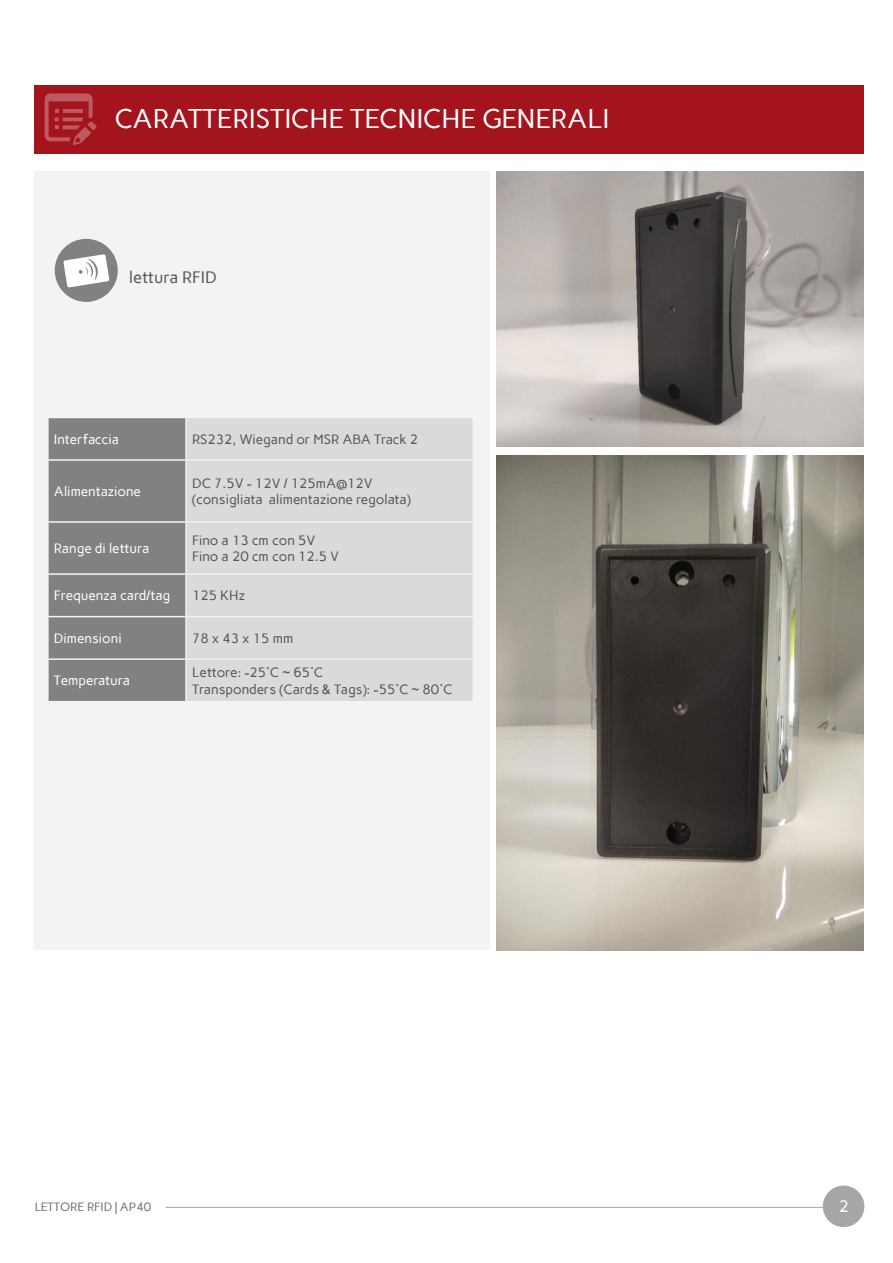
<style>
.page{position:relative;width:893px;height:1263px;background:#fff}
.page>*{position:absolute;margin:0;border:0;box-sizing:border-box;transform-origin:0 0}
.t1{font:27px "Carme";color:#fff}
.t2{font:16.5px "Carme";color:#575756}
.t3{font:16.5px "Carme";color:#fff}
.t4{font:13.5px/16.5px "Carme";color:#575756}
.t5{font:13.5px "Carme";letter-spacing:-.005em;color:#fff}
.t6{font:12px "Carme";color:#1a171b}
.s1{font-family:"Arial"}
</style>
<div class="page">
<div style="left:823px;top:1185px;width:41px;height:42px;background:#a6a6a5;border-radius:50%"></div>
<hr style="left:166px;top:1207px;width:657px;height:1px;background:#575756">
<div style="left:34px;top:171px;width:455px;height:779px;background:#f3f3f3"></div>
<div style="left:34px;top:85px;width:829px;height:68px;background:#a3141c"></div>
<svg style="left:45px;top:93px;width:52px;height:52px"></svg>
<div style="left:55px;top:239px;width:63px;height:63px;background:#818180;border-radius:50%"></div>
<div style="left:49px;top:418px;width:136px;height:283px;background:#818180"></div>
<div style="left:187px;top:418px;width:286px;height:283px;background:#dadada"></div>
<hr style="left:47px;top:459px;width:139px;height:2px;background:#f2f3f4">
<hr style="left:186px;top:459px;width:288px;height:2px;background:#f2f3f4">
<hr style="left:47px;top:521px;width:139px;height:2px;background:#f2f3f4">
<hr style="left:186px;top:521px;width:288px;height:2px;background:#f2f3f4">
<hr style="left:47px;top:573px;width:139px;height:2px;background:#f2f3f4">
<hr style="left:186px;top:573px;width:288px;height:2px;background:#f2f3f4">
<hr style="left:47px;top:616px;width:139px;height:1px;background:#f2f3f4">
<hr style="left:186px;top:616px;width:288px;height:1px;background:#f2f3f4">
<hr style="left:47px;top:658px;width:139px;height:2px;background:#f2f3f4">
<hr style="left:186px;top:658px;width:288px;height:2px;background:#f2f3f4">
<svg style="left:63px;top:254px;width:46px;height:33px"></svg>
<img style="left:496px;top:171px;width:367px;height:275px">
<img style="left:496px;top:455px;width:367px;height:495px">
<h1 class="t1" style="left:114px;top:102px;width:496px">CARATTERISTICHE TECNICHE GENERALI</h1>
<p class="t2" style="left:129px;top:267px;width:89px">lettura RFID</p>
<p class="t5" style="left:54px;top:431px;width:67px">Interfaccia</p>
<p class="t4" style="left:192px;top:431px;width:228px">RS232, Wiegand or MSR ABA Track 2</p>
<p class="t5" style="left:54px;top:483px;width:89px">Alimentazione</p>
<p class="t4" style="left:192px;top:475px;width:220px">DC 7.5V - 12V / 125mA@12V (consigliata alimentazione regolata)</p>
<p class="t5" style="left:54px;top:540px;width:97px">Range di lettura</p>
<p class="t4" style="left:192px;top:532px;width:149px">Fino a 13 cm con 5V<br>Fino a 20 cm con 12.5 V</p>
<p class="t5" style="left:54px;top:588px;width:118px">Frequenza card/tag</p>
<p class="t4" style="left:192px;top:587px;width:54px">125 KHz</p>
<p class="t5" style="left:54px;top:630px;width:69px">Dimensioni</p>
<p class="t4" style="left:192px;top:630px;width:103px">78 x 43 x 15 mm</p>
<p class="t5" style="left:54px;top:673px;width:78px">Temperatura</p>
<p class="t4" style="left:192px;top:664px;width:262px">Lettore: -25˚C <span class="s1">~</span> 65˚C<br>Transponders (Cards &amp; Tags): -55˚C <span class="s1">~</span> 80˚C</p>
<p class="t6" style="left:34px;top:1200px;width:119px">LETTORE RFID | AP40</p>
<p class="t3" style="left:839px;top:1196px;width:12px">2</p>
</div>
